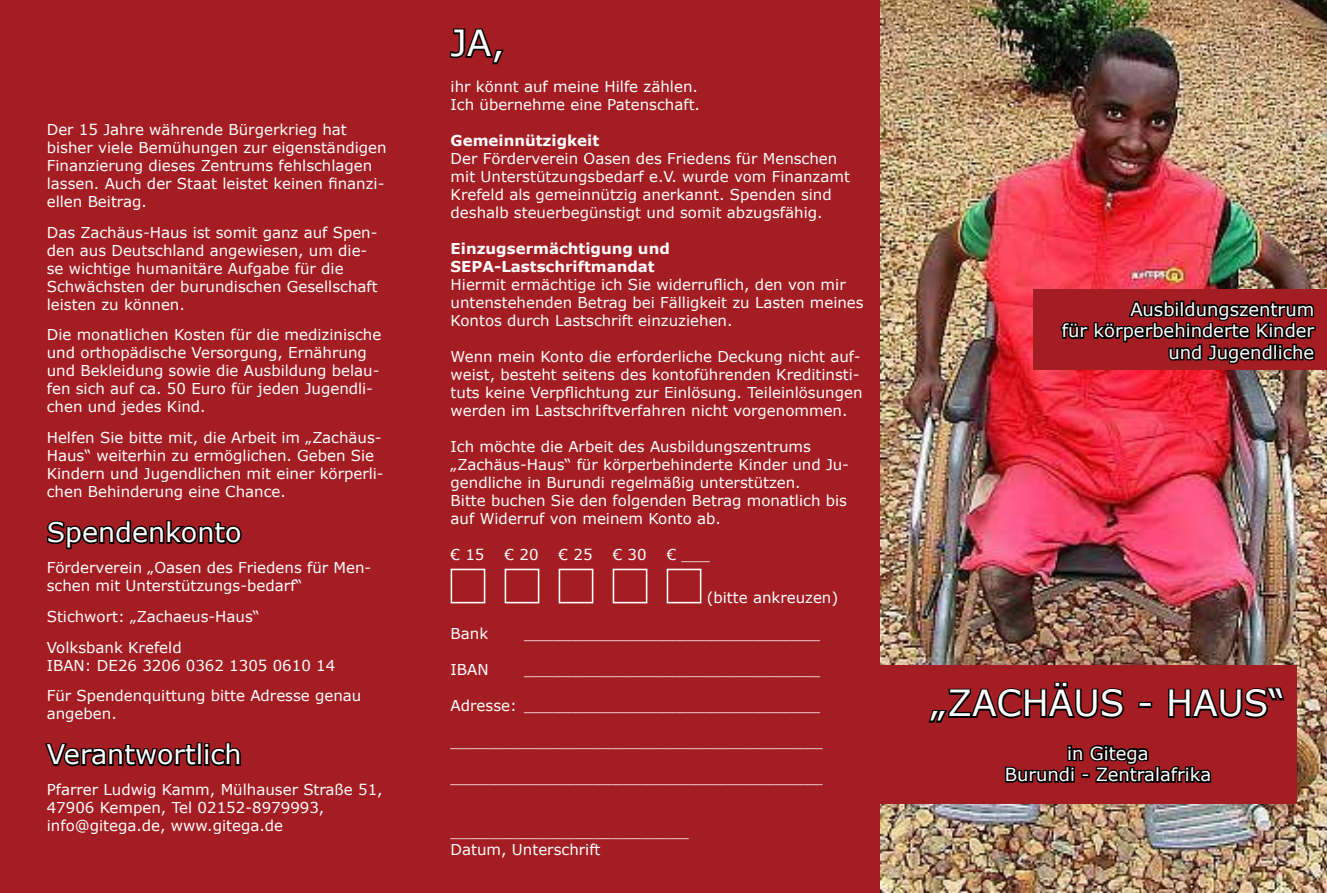
<style>
.page{position:relative;width:1327px;height:893px;background:#a41d23}
.page>*{position:absolute;margin:0;border:0;box-sizing:border-box;transform-origin:0 0}
.t1{font:36px "Verdana";color:#fff}
.t2{font:27px "Verdana";color:#fff}
.t3{font:18px/21.6px "Verdana";color:#fff;text-align:right}
.t4{font:15px/18px "Verdana";color:#fff}
.t5{font:700 15px/18px "Verdana";color:#fff}
</style>
<div class="page">
<img style="left:880px;top:0;width:447px;height:893px">
<svg style="left:47px;top:520px;width:195px;height:30px"></svg>
<svg style="left:45px;top:742px;width:152px;height:25px"></svg>
<div style="left:197px;top:742px;width:5px;height:24px;border:3px solid #000"></div>
<svg style="left:204px;top:742px;width:37px;height:25px"></svg>
<svg style="left:449px;top:28px;width:55px;height:37px"></svg>
<div style="left:450px;top:569px;width:35px;height:34px;border:2px solid #fff"></div>
<div style="left:504px;top:569px;width:35px;height:34px;border:2px solid #fff"></div>
<div style="left:558px;top:569px;width:35px;height:34px;border:2px solid #fff"></div>
<div style="left:612px;top:569px;width:35px;height:34px;border:2px solid #fff"></div>
<div style="left:666px;top:569px;width:35px;height:34px;border:2px solid #fff"></div>
<div style="left:1033px;top:289px;width:294px;height:81px;background:#a41d23"></div>
<svg style="left:1060px;top:300px;width:256px;height:65px"></svg>
<div style="left:878px;top:665px;width:419px;height:139px;background:#a41d23"></div>
<svg style="left:928px;top:682px;width:196px;height:41px"></svg>
<div style="left:1138px;top:702px;width:14px;height:6px;border:3px solid #000"></div>
<svg style="left:1168px;top:687px;width:117px;height:32px"></svg>
<svg style="left:1004px;top:744px;width:208px;height:39px"></svg>
<p class="t4" style="left:47px;top:120px;width:341px">Der 15 Jahre währende Bürgerkrieg hat bisher viele Bemühungen zur eigenständigen Finanzierung dieses Zentrums fehlschlagen lassen. Auch der Staat leistet keinen finanzi&shy;ellen Beitrag.</p>
<p class="t4" style="left:47px;top:223px;width:332px">Das Zachäus-Haus ist somit ganz auf Spen&shy;den aus Deutschland angewiesen, um die&shy;se wichtige humanitäre Aufgabe für die Schwächsten der burundischen Gesellschaft leisten zu können.</p>
<p class="t4" style="left:47px;top:326px;width:336px">Die monatlichen Kosten für die medizinische und orthopädische Versorgung, Ernährung und Bekleidung sowie die Ausbildung belau&shy;fen sich auf ca. 50 Euro für jeden Jugendli&shy;chen und jedes Kind.</p>
<p class="t4" style="left:47px;top:428px;width:338px">Helfen Sie bitte mit, die Arbeit im „Zachäus-Haus“ weiterhin zu ermöglichen. Geben Sie Kindern und Jugendlichen mit einer körperli&shy;chen Behinderung eine Chance.</p>
<h2 class="t2" style="left:47px;top:514px;width:196px">Spendenkonto</h2>
<p class="t4" style="left:47px;top:558px;width:326px">Förderverein „Oasen des Friedens für Men&shy;schen mit Unterstützungs-bedarf“</p>
<p class="t4" style="left:47px;top:601px;width:214px;line-height:30.8px">Stichwort: „Zachaeus-Haus“<br>Volksbank Krefeld</p>
<p class="t4" style="left:47px;top:649px;width:316px;line-height:30.8px">IBAN: DE26 3206 0362 1305 0610 14<br>Für Spendenquittung bitte Adresse genau</p>
<p class="t4" style="left:47px;top:705px;width:72px">angeben.</p>
<h2 class="t2" style="left:47px;top:736px;width:196px">Verantwortlich</h2>
<p class="t4" style="left:47px;top:781px;width:337px">Pfarrer Ludwig Kamm, Mülhauser Straße 51,<br>47906 Kempen, Tel 02152-8979993, info@gitega.de, www.gitega.de</p>
<h1 class="t1" style="left:450px;top:18px;width:55px">JA,</h1>
<p class="t4" style="left:450px;top:78px;width:251px">ihr könnt auf meine Hilfe zählen.<br>Ich übernehme eine Patenschaft.</p>
<p class="t5" style="left:450px;top:131px;width:150px">Gemeinnützigkeit</p>
<p class="t4" style="left:450px;top:150px;width:401px">Der Förderverein Oasen des Friedens für Menschen mit Unterstützungsbedarf e.V. wurde vom Finanzamt Krefeld als gemeinnützig anerkannt. Spenden sind deshalb steuerbegünstigt und somit abzugsfähig.</p>
<p class="t5" style="left:450px;top:239px;width:221px">Einzugsermächtigung und<br>SEPA-Lastschriftmandat</p>
<p class="t4" style="left:450px;top:276px;width:415px">Hiermit ermächtige ich Sie widerruflich, den von mir untenstehenden Betrag bei Fälligkeit zu Lasten meines<br>Kontos durch Lastschrift einzuziehen.</p>
<p class="t4" style="left:450px;top:348px;width:413px">Wenn mein Konto die erforderliche Deckung nicht auf&shy;weist, besteht seitens des kontoführenden Kreditinsti&shy;tuts keine Verpflichtung zur Einlösung. Teileinlösungen werden im Lastschriftverfahren nicht vorgenommen.</p>
<p class="t4" style="left:450px;top:438px;width:400px">Ich möchte die Arbeit des Ausbildungszentrums „Zachäus-Haus“ für körperbehinderte Kinder und Ju&shy;gendliche in Burundi regelmäßig unterstützen.<br>Bitte buchen Sie den folgenden Betrag monatlich bis auf Widerruf von meinem Konto ab.</p>
<p class="t4" style="left:450px;top:546px;width:35px">€ 15</p>
<p class="t4" style="left:504px;top:546px;width:35px">€ 20</p>
<p class="t4" style="left:558px;top:546px;width:35px">€ 25</p>
<p class="t4" style="left:612px;top:546px;width:35px">€ 30</p>
<p class="t4" style="left:666px;top:546px;width:45px">€ ___</p>
<p class="t4" style="left:707px;top:589px;width:133px">(bitte ankreuzen)</p>
<p class="t4" style="left:450px;top:625px;width:39px">Bank</p>
<p class="t4" style="left:524px;top:625px;width:297px">_______________________________</p>
<p class="t4" style="left:450px;top:661px;width:40px">IBAN</p>
<p class="t4" style="left:524px;top:661px;width:297px">_______________________________</p>
<p class="t4" style="left:450px;top:697px;width:371px">Adresse: _______________________________</p>
<p class="t4" style="left:450px;top:733px;width:374px">_______________________________________</p>
<p class="t4" style="left:450px;top:769px;width:374px">_______________________________________</p>
<p class="t4" style="left:450px;top:823px;width:240px">_________________________<br>Datum, Unterschrift</p>
<p class="t3" style="left:1061px;top:298px;width:254px">Ausbildungszentrum<br>für körperbehinderte Kinder und Jugendliche</p>
<h1 class="t1" style="left:931px;top:679px;width:356px">„ZACHÄUS - HAUS“</h1>
<p class="t3" style="left:1004px;top:742px;width:208px;text-align:center">in Gitega<br>Burundi - Zentralafrika</p>
</div>
